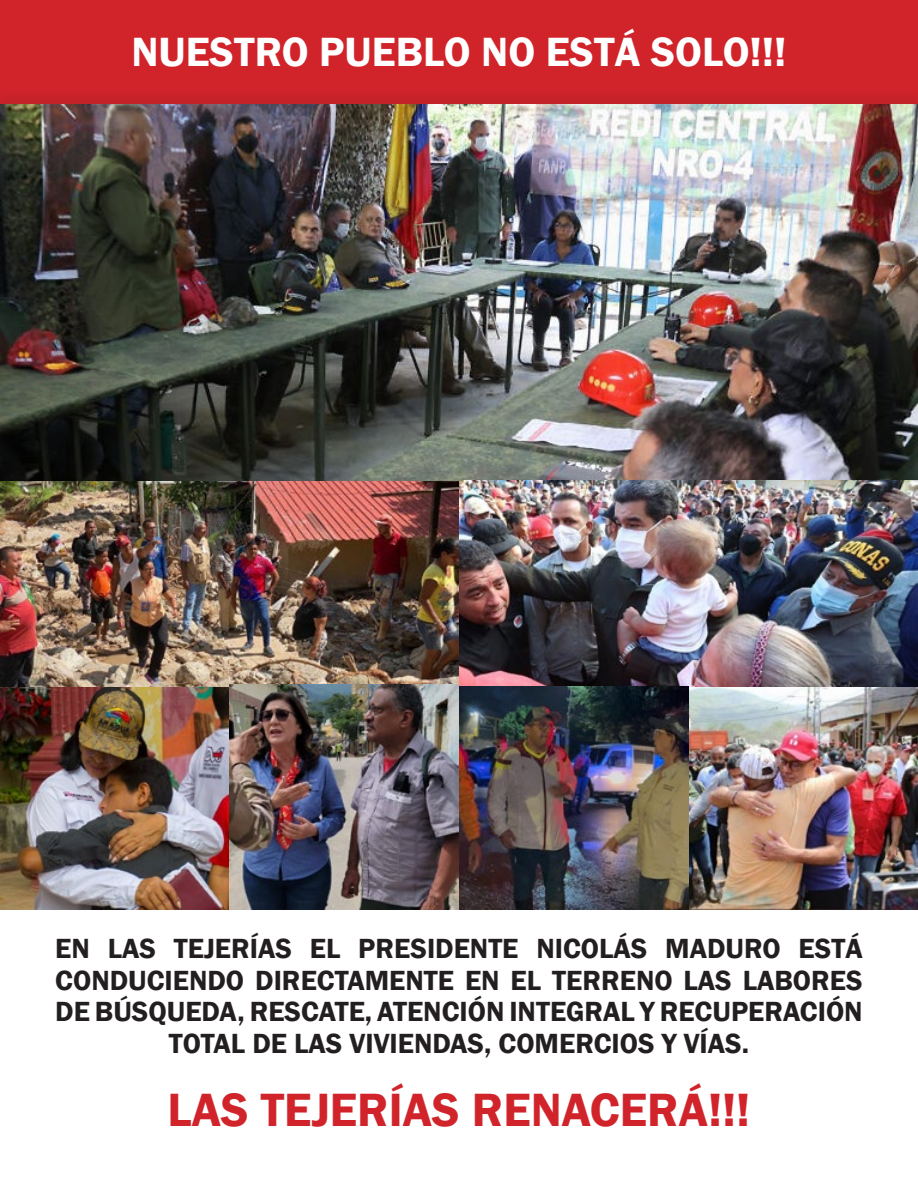
<style>
.page{position:relative;width:918px;height:1188px;background:#fff}
.page>*{position:absolute;margin:0;border:0;box-sizing:border-box;transform-origin:0 0}
.Estilo_de_párrafo_1{font:600 48px "Franklin Gothic";color:#d1232a}
.Estilo_de_párrafo_1-2{font:600 42px "Franklin Gothic";color:#fff}
.Estilo_de_párrafo_1-3{font:600 28.5px/31.5px "Franklin Gothic";color:#231f20;text-align:center}
</style>
<div class="page">
<div style="left:0;top:0;width:918px;height:104px;background:#d1232a"></div>
<hr style="left:917px;top:984px;width:1px;height:67px;background:#d1232a">
<div style="left:0;top:87px;width:918px;height:394px;background:#ca2229"></div>
<img style="left:0;top:104px;width:918px;height:806px">
<p class="Estilo_de_párrafo_1-2" style="left:131px;top:26px;width:657px">NUESTRO PUEBLO NO ESTÁ SOLO!!!</p>
<p class="Estilo_de_párrafo_1-3" style="left:55px;top:933px;width:809px">EN LAS TEJERÍAS EL PRESIDENTE NICOLÁS MADURO ESTÁ CONDUCIENDO DIRECTAMENTE EN EL TERRENO LAS LABORES DE BÚSQUEDA, RESCATE, ATENCIÓN INTEGRAL Y RECUPERACIÓN TOTAL DE LAS VIVIENDAS, COMERCIOS Y VÍAS.</p>
<p class="Estilo_de_párrafo_1" style="left:168px;top:1080px;width:584px">LAS TEJERÍAS RENACERÁ!!!</p>
</div>
